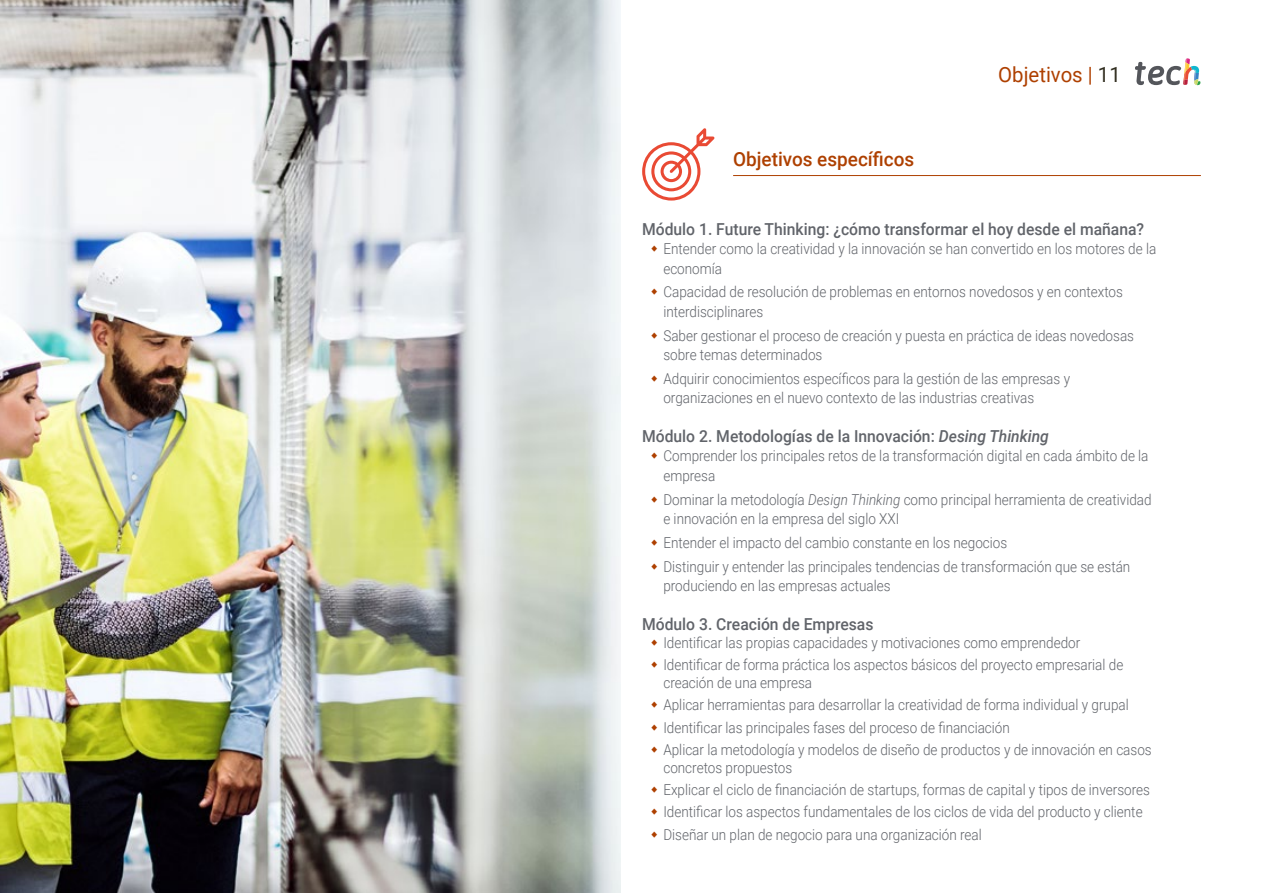
<style>
.page{position:relative;width:1263px;height:893px;background:#fff}
.page>*{position:absolute;margin:0;border:0;box-sizing:border-box;transform-origin:0 0}
.t1{font:21px "Roboto";color:#ae4000}
.t2{font:500 19.5px "Roboto";color:#ae4000}
.t3{font:500 16.5px "Roboto";color:#61646a;scale:.95 1}
.t4{font:300 15px/22.2px "Roboto";color:#61646a;scale:.9 1}
.s1{color:#312e20}
.s2{font-style:italic}
</style>
<div class="page">
<hr style="left:733px;top:175px;width:468px;height:1px;background:#ae4000">
<svg style="left:642px;top:128px;width:72px;height:73px"></svg>
<svg style="left:1135px;top:58px;width:65px;height:28px"></svg>
<img style="left:0;top:0;width:621px;height:893px">
<h2 class="t2" style="left:733px;top:145px;width:183px">Objetivos específicos</h2>
<h1 class="t1" style="left:998px;top:60px;width:124px">Objetivos | <span class="s1">11</span></h1>
<p class="t3" style="left:642px;top:217px;width:530px">Módulo 1. Future Thinking: ¿cómo transformar el hoy desde el mañana?</p>
<p class="t4" style="left:663px;top:238px;width:549px;line-height:19.5px">Entender como la creatividad y la innovación se han convertido en los motores de la economía</p>
<p class="t4" style="left:663px;top:282px;width:512px;line-height:19.5px">Capacidad de resolución de problemas en entornos novedosos y en contextos interdisciplinares</p>
<p class="t4" style="left:663px;top:325px;width:524px;line-height:19.5px">Saber gestionar el proceso de creación y puesta en práctica de ideas novedosas sobre temas determinados</p>
<p class="t4" style="left:663px;top:368px;width:453px;line-height:19.5px">Adquirir conocimientos específicos para la gestión de las empresas y organizaciones en el nuevo contexto de las industrias creativas</p>
<p class="t3" style="left:642px;top:425px;width:430px">Módulo 2. Metodologías de la Innovación: <span class="s2">Desing Thinking</span></p>
<p class="t4" style="left:663px;top:446px;width:541px;line-height:19.5px">Comprender los principales retos de la transformación digital en cada ámbito de la empresa</p>
<p class="t4" style="left:663px;top:489px;width:544px;line-height:19.5px">Dominar la metodología <span class="s2">Design Thinking</span> como principal herramienta de creatividad e innovación en la empresa del siglo XXI</p>
<p class="t4" style="left:663px;top:530px;width:520px;line-height:23.7px">Entender el impacto del cambio constante en los negocios<br>Distinguir y entender las principales tendencias de transformación que se están</p>
<p class="t4" style="left:663px;top:574px;width:254px">produciendo en las empresas actuales</p>
<p class="t3" style="left:642px;top:612px;width:245px">Módulo 3. Creación de Empresas</p>
<p class="t4" style="left:663px;top:631px;width:512px">Identificar las propias capacidades y motivaciones como emprendedor<br>Identificar de forma práctica los aspectos básicos del proyecto empresarial de</p>
<p class="t4" style="left:663px;top:671px;width:544px">creación de una empresa<br>Aplicar herramientas para desarrollar la creatividad de forma individual y grupal Identificar las principales fases del proceso de financiación<br>Aplicar la metodología y modelos de diseño de productos y de innovación en casos</p>
<p class="t4" style="left:663px;top:756px;width:542px">concretos propuestos<br>Explicar el ciclo de financiación de startups, formas de capital y tipos de inversores Identificar los aspectos fundamentales de los ciclos de vida del producto y cliente Diseñar un plan de negocio para una organización real</p>
</div>
